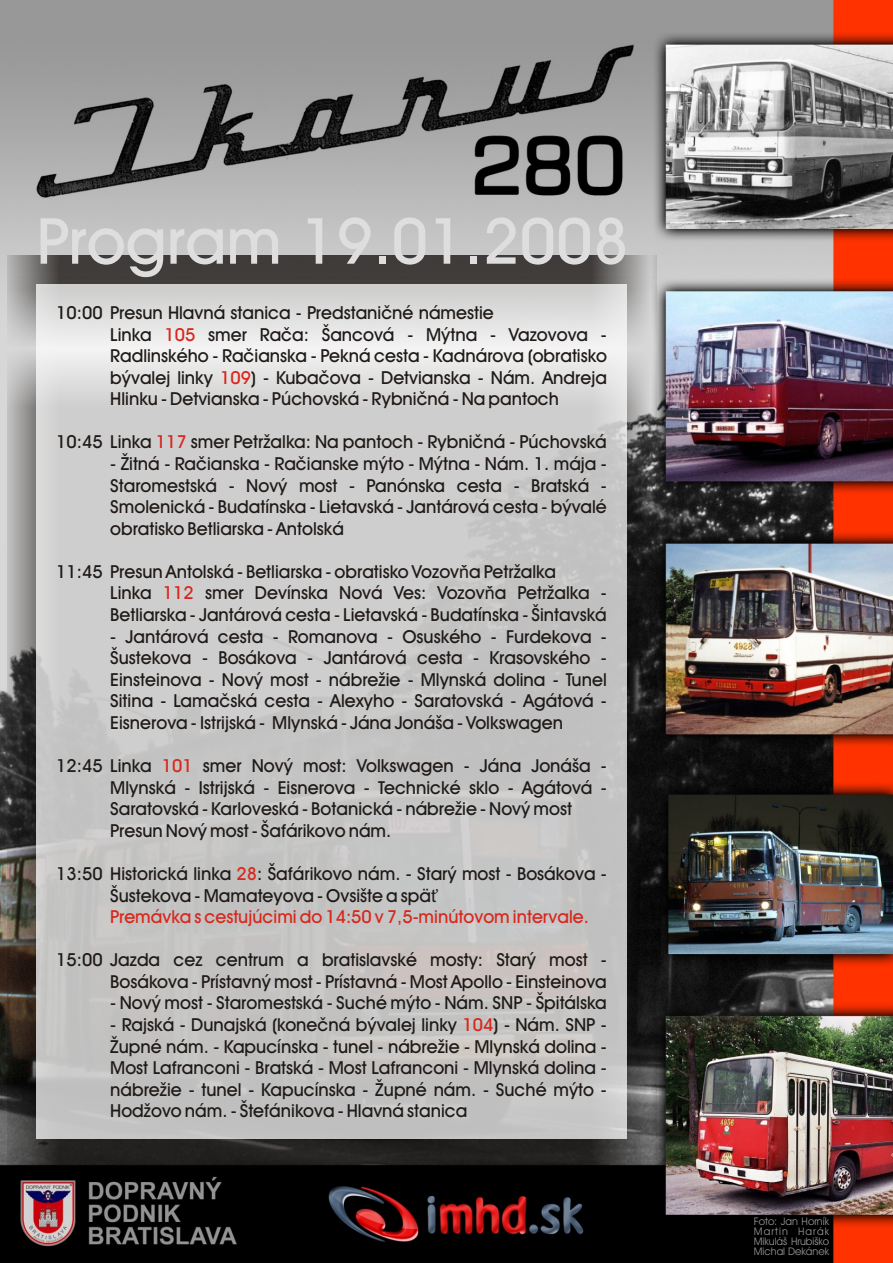
<style>
.page{position:relative;width:893px;height:1263px;background:#fff}
.page>*{position:absolute;margin:0;border:0;box-sizing:border-box;transform-origin:0 0}
.t1{font:500 63.9px "Avant Garde IT Cby BT";color:#dedede}
.t2{font:500 18px/21.6px "Avant Garde IT Cby BT";color:#1f1a17}
.t3{font:500 18px "Avant Garde IT Cby BT";color:#d9261c}
.t4{font:10.5px/10.1px "Avant Garde IT Cby BT";color:#969494;text-align:justify}
.s1{color:#d9261c}
.s2{font-family:"Arial";font-weight:400}
</style>
<div class="page">
<img style="left:0;top:0;width:893px;height:1263px">
<div style="left:7px;top:255px;width:649px;height:913px;background:#1f1a17;opacity:.78"></div>
<div style="left:37px;top:285px;width:590px;height:854px;background:#fff;opacity:.75"></div>
<h1 class="t1" style="left:37px;top:215px;width:594px">Program 19.01.2008</h1>
<p class="t2" style="left:110px;top:303px;width:385px;text-indent:-54px">10:00 Presun Hlavná stanica - Predstaničné námestie<br>Linka</p>
<p class="t2" style="left:110px;top:325px;width:498px;text-align:justify;text-indent:98px">smer Rača: Šancová - Mýtna - Vazovova - Radlinského - Račianska - Pekná cesta - Kadnárova (obratisko bývalej linky <span class="s1">109</span>) - Kubačova - Detvianska - Nám. Andreja Hlinku - Detvianska - Púchovská - Rybničná - Na pantoch</p>
<p class="t2" style="left:56px;top:433px;width:552px">10:45 Linka <span class="s1">117</span> smer Petržalka: Na pantoch - Rybničná - Púchovská</p>
<p class="t2" style="left:110px;top:454px;width:498px;text-align:justify">- Žitná - Račianska - Račianske mýto - Mýtna - Nám. 1. mája - Staromestská - Nový most - Panónska cesta - Bratská - Smolenická - Budatínska - Lietavská - Jantárová cesta - bývalé obratisko Betliarska - Antolská</p>
<p class="t2" style="left:110px;top:562px;width:447px;text-indent:-54px">11:45 Presun Antolská - Betliarska - obratisko Vozov<span class="s2">ň</span>a Petržalka<br>Linka</p>
<p class="t3" style="left:165px;top:327px;width:32px">105</p>
<p class="t2" style="left:110px;top:584px;width:498px;text-align:right">smer Devínska Nová Ves: Vozov<span class="s2">ň</span>a Petržalka -<br>Betliarska - Jantárová cesta - Lietavská - Budatínska - Šintavská</p>
<p class="t2" style="left:110px;top:627px;width:498px;text-align:justify">- Jantárová cesta - Romanova - Osuského - Furdekova - Šustekova - Bosákova - Jantárová cesta - Krasovského - Einsteinova - Nový most - nábrežie - Mlynská dolina - Tunel Sitina - Lamačská cesta - Alexyho - Saratovská - Agátová - Eisnerova - Istrijská - Mlynská - Jána Jonáša - Volkswagen</p>
<p class="t2" style="left:56px;top:757px;width:97px">12:45 Linka</p>
<p class="t3" style="left:163px;top:586px;width:32px">112</p>
<p class="t2" style="left:110px;top:757px;width:498px;text-indent:93px">smer Nový most: Volkswagen - Jána Jonáša - Mlynská - Istrijská - Eisnerova - Technické sklo - Agátová - Saratovská - Karloveská - Botanická - nábrežie - Nový most Presun Nový most - Šafárikovo nám.</p>
<p class="t2" style="left:110px;top:864px;width:498px;text-indent:-54px">13:50 Historická linka <span class="s1">28</span>: Šafárikovo nám. - Starý most - Bosákova -<br>Šustekova - Mamateyova - Ovsište a spä<span class="s2">ť</span></p>
<p class="t3" style="left:162px;top:758px;width:32px">101</p>
<p class="t3" style="left:110px;top:909px;width:480px">Premávka s cestujúcimi do 14:50 v 7,5-minútovom intervale.</p>
<p class="t2" style="left:56px;top:951px;width:552px;text-align:right">15:00 Jazda cez centrum a bratislavské mosty: Starý most -<br>Bosákova - Prístavný most - Prístavná - Most Apollo - Einsteinova</p>
<p class="t2" style="left:110px;top:994px;width:498px">- Nový most - Staromestská - Suché mýto - Nám. SNP - Špitálska</p>
<p class="t2" style="left:110px;top:1015px;width:498px;text-align:justify">- Rajská - Dunajská (konečná bývalej linky <span class="s1">104</span>) - Nám. SNP - Župné nám. - Kapucínska - tunel - nábrežie - Mlynská dolina - Most Lafranconi - Bratská - Most Lafranconi - Mlynská dolina - nábrežie - tunel - Kapucínska - Župné nám. - Suché mýto - Hodžovo nám. - Štefánikova - Hlavná stanica</p>
<p class="t4" style="left:754px;top:1217px;width:77px">Foto: Jan Horník Martin Harák Mikuláš Hrubiško Michal Dekánek</p>
</div>
